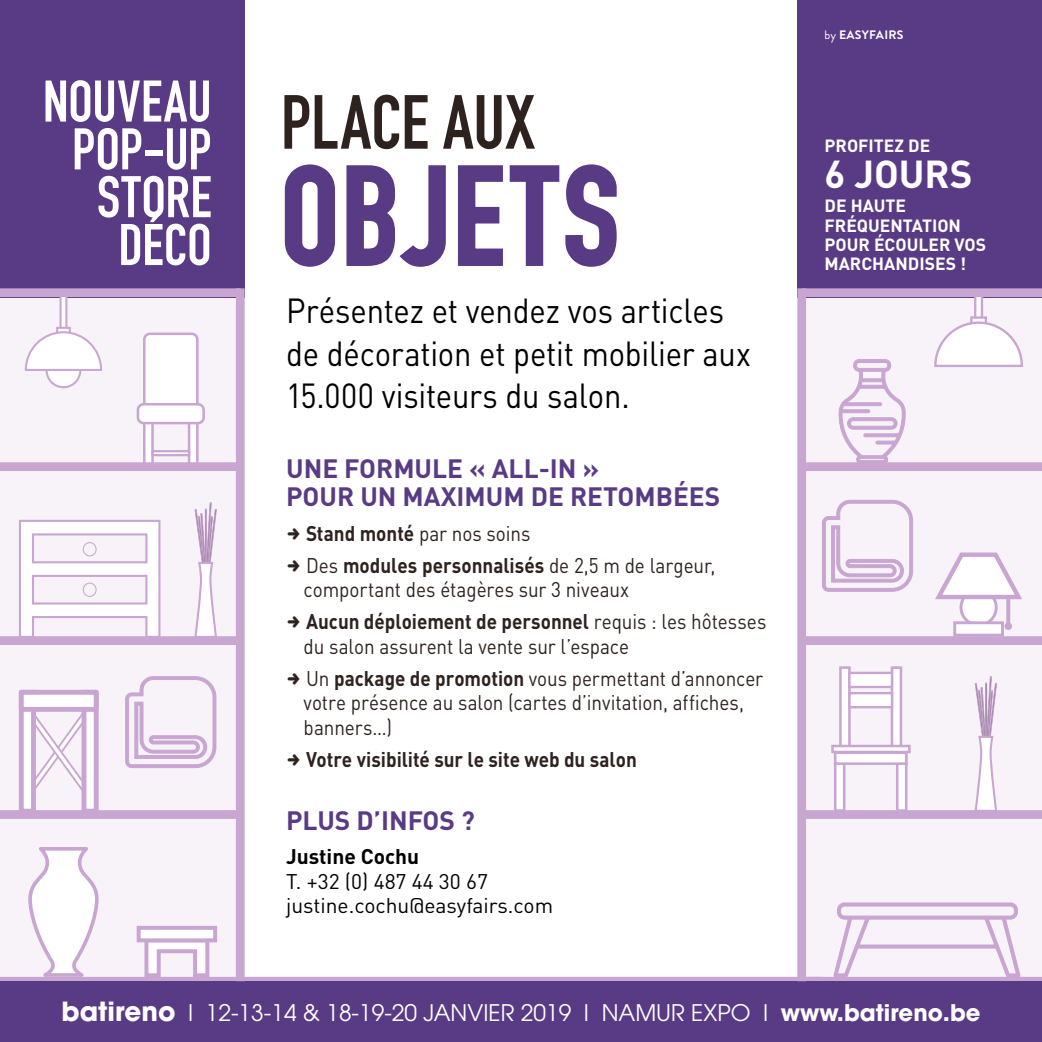
<style>
.page{position:relative;width:1042px;height:1042px;background:#fff}
.page>*{position:absolute;margin:0;border:0;box-sizing:border-box;transform-origin:0 0}
.t1{font:700 136.5px "DIN Condensed";letter-spacing:.04em;color:#593b85}
.t2{font:700 75.25px "DIN Condensed";letter-spacing:-.005em;color:#2e221f}
.t3{font:700 57.57px/47.8px "DIN Condensed";color:#fff;text-align:right}
.t4{font:700 38.5px "DIN";color:#fff}
.t5{font:34.3px/42.5px "DIN";letter-spacing:-.005em;color:#000;scale:.9 1}
.t6{font:700 26.25px/28px "DIN";color:#593b85}
.t7{font:22.75px "Avant Garde";color:#fff}
.t8{font:21px/32px "DIN";letter-spacing:-.005em;color:#2e221f;scale:.9 1}
.t9{font:700 21px/32px "DIN";color:#2e221f;scale:.9 1}
.t10{font:21px/24.5px "DIN";color:#000}
.t11{font:700 21px "DIN";color:#000}
.t12{font:700 17.5px/19.2px "DIN";color:#fff}
.t13{font:700 12.25px "Brandon Grotesque";letter-spacing:.02em;color:#fff}
.s1{font-weight:400}
.s2{font-weight:700}
.s3{font-weight:700;font-size:26.25px}
</style>
<div class="page">
<div style="left:0;top:295px;width:240px;height:686px;background:#f8f3f9"></div>
<div style="left:806px;top:295px;width:236px;height:686px;background:#f8f3f9"></div>
<div style="left:0;top:977px;width:822px;height:8px;background:#c9a6d1"></div>
<div style="left:802px;top:977px;width:240px;height:8px;background:#c9a6d1"></div>
<div style="left:0;top:0;width:245px;height:297px;background:#593b85"></div>
<div style="left:797px;top:0;width:245px;height:297px;background:#593b85"></div>
<div style="left:0;top:981px;width:1042px;height:61px;background:#593b85"></div>
<svg style="left:284px;top:164px;width:51px;height:103px"></svg>
<svg style="left:346px;top:165px;width:100px;height:102px"></svg>
<svg style="left:458px;top:164px;width:159px;height:103px"></svg>
<div style="left:890px;top:666px;width:12px;height:82px;background:#fff;border:3px solid #c9a6d1"></div>
<div style="left:839px;top:666px;width:11px;height:82px;background:#fff;border:3px solid #c9a6d1"></div>
<div style="left:834px;top:751px;width:11px;height:61px;background:#fff;border:3px solid #c9a6d1"></div>
<div style="left:896px;top:751px;width:11px;height:61px;background:#fff;border:3px solid #c9a6d1"></div>
<div style="left:834px;top:751px;width:73px;height:14px;background:#fff;border:3px solid #c9a6d1"></div>
<div style="left:848px;top:672px;width:45px;height:16px;background:#fff;border:2px solid #c9a6d1"></div>
<div style="left:848px;top:692px;width:45px;height:16px;background:#fff;border:2px solid #c9a6d1"></div>
<svg style="left:831px;top:745px;width:79px;height:8px"></svg>
<svg style="left:193px;top:297px;width:25px;height:339px"></svg>
<svg style="left:935px;top:552px;width:87px;height:258px"></svg>
<div style="left:953px;top:621px;width:51px;height:15px;background:#fff;border:3px solid #c9a6d1"></div>
<svg style="left:36px;top:712px;width:46px;height:85px"></svg>
<div style="left:82px;top:690px;width:17px;height:123px;background:#fff;border:5px solid #c9a6d1"></div>
<div style="left:19px;top:690px;width:17px;height:123px;background:#fff;border:5px solid #c9a6d1"></div>
<div style="left:19px;top:690px;width:80px;height:22px;background:#fff;border:5px solid #c9a6d1"></div>
<svg style="left:26px;top:847px;width:74px;height:130px"></svg>
<svg style="left:19px;top:519px;width:142px;height:117px"></svg>
<div style="left:83px;top:542px;width:14px;height:14px;border:1px solid #c9a6d1;border-radius:50%"></div>
<div style="left:83px;top:582px;width:14px;height:15px;border:1px solid #c9a6d1;border-radius:50%"></div>
<svg style="left:60px;top:297px;width:7px;height:30px"></svg>
<svg style="left:56px;top:327px;width:15px;height:3px"></svg>
<div style="left:47px;top:353px;width:33px;height:34px;background:#fff;border-radius:50%"></div>
<div style="left:46px;top:352px;width:35px;height:36px;border:2px solid #c9a6d1;border-radius:50%"></div>
<svg style="left:24px;top:330px;width:79px;height:42px"></svg>
<div style="left:974px;top:293px;width:9px;height:32px;background:#fff;border:2px solid #c9a6d1"></div>
<div style="left:970px;top:316px;width:17px;height:12px;background:#fff;border:2px solid #c9a6d1"></div>
<svg style="left:934px;top:320px;width:89px;height:47px"></svg>
<svg style="left:142px;top:942px;width:69px;height:35px"></svg>
<div style="left:137px;top:926px;width:80px;height:16px;background:#fff;border:4px solid #c9a6d1"></div>
<div style="left:188px;top:420px;width:11px;height:47px;background:#fff;border:3px solid #c9a6d1"></div>
<div style="left:143px;top:420px;width:11px;height:47px;background:#fff;border:3px solid #c9a6d1"></div>
<svg style="left:151px;top:450px;width:39px;height:6px"></svg>
<div style="left:144px;top:334px;width:53px;height:75px;background:#fff;border-radius:6px"></div>
<div style="left:143px;top:332px;width:56px;height:78px;border:3px solid #c9a6d1;border-radius:6px"></div>
<div style="left:138px;top:404px;width:66px;height:19px;background:#fff;border-radius:6px"></div>
<div style="left:137px;top:403px;width:68px;height:21px;border:3px solid #c9a6d1;border-radius:6px"></div>
<svg style="left:832px;top:902px;width:189px;height:75px"></svg>
<svg style="left:125px;top:676px;width:92px;height:92px"></svg>
<svg style="left:822px;top:499px;width:91px;height:93px"></svg>
<svg style="left:838px;top:359px;width:67px;height:103px"></svg>
<div style="left:236px;top:288px;width:9px;height:693px;background:#c9a6d1"></div>
<div style="left:797px;top:288px;width:9px;height:693px;background:#c9a6d1"></div>
<div style="left:0;top:288px;width:240px;height:9px;background:#c9a6d1"></div>
<div style="left:802px;top:288px;width:240px;height:9px;background:#c9a6d1"></div>
<div style="left:0;top:462px;width:240px;height:9px;background:#c9a6d1"></div>
<div style="left:802px;top:462px;width:240px;height:9px;background:#c9a6d1"></div>
<div style="left:0;top:636px;width:240px;height:9px;background:#c9a6d1"></div>
<div style="left:802px;top:636px;width:240px;height:9px;background:#c9a6d1"></div>
<div style="left:0;top:810px;width:240px;height:9px;background:#c9a6d1"></div>
<div style="left:802px;top:810px;width:240px;height:9px;background:#c9a6d1"></div>
<h3 class="t3" style="left:43px;top:77px;width:170px">NOUVEAU<br>POP-UP<br>STORE<br>DÉCO</h3>
<h2 class="t2" style="left:281px;top:72px;width:255px">PLACE AUX</h2>
<h1 class="t1" style="left:281px;top:125px;width:339px">OBJETS</h1>
<h3 class="t5" style="left:286px;top:289px;width:518px">Présentez et vendez vos articles de décoration et petit mobilier aux<br>15.000 visiteurs du salon.</h3>
<p class="t6" style="left:286px;top:454px;width:436px">UNE FORMULE « ALL-IN »<br>POUR UN MAXIMUM DE RETOMBÉES</p>
<p class="t9" style="left:306px;top:516px;width:456px">Stand monté <span class="s1">par nos soins<br>Des</span> modules personnalisés <span class="s1">de 2,5 m de largeur,</span></p>
<p class="t8" style="left:304px;top:573px;width:516px">comportant des étagères sur 3 niveaux<br><span class="s2">Aucun déploiement de personnel</span> requis : les hôtesses</p>
<p class="t8" style="left:304px;top:630px;width:512px">du salon assurent la vente sur l’espace<br>Un <span class="s2">package de promotion</span> vous permettant d’annoncer</p>
<p class="t8" style="left:304px;top:690px;width:491px;line-height:24.5px">votre présence au salon (cartes d’invitation, affiches, banners…)</p>
<p class="t9" style="left:306px;top:742px;width:369px">Votre visibilité sur le site web du salon</p>
<p class="t6" style="left:286px;top:805px;width:190px">PLUS D’INFOS ?</p>
<p class="t11" style="left:286px;top:843px;width:135px">Justine Cochu</p>
<p class="t10" style="left:286px;top:868px;width:268px">T. +32 (0) 487 44 30 67 justine.cochu@easyfairs.com</p>
<p class="t13" style="left:824px;top:26px;width:80px"><span class="s1">by</span> EASYFAIRS</p>
<p class="t12" style="left:824px;top:135px;width:107px">PROFITEZ DE</p>
<h3 class="t4" style="left:824px;top:149px;width:149px">6 JOURS</h3>
<p class="t12" style="left:824px;top:195px;width:163px">DE HAUTE<br>FRÉQUENTATION<br>POUR ÉCOULER VOS<br>MARCHANDISES !</p>
<p class="t7" style="left:61px;top:999px;width:920px"><span class="s3">batireno</span> I 12-13-14 &amp; 18-19-20 JANVIER 2019 I NAMUR EXPO I <span class="s2">www.batireno.be</span></p>
</div>
